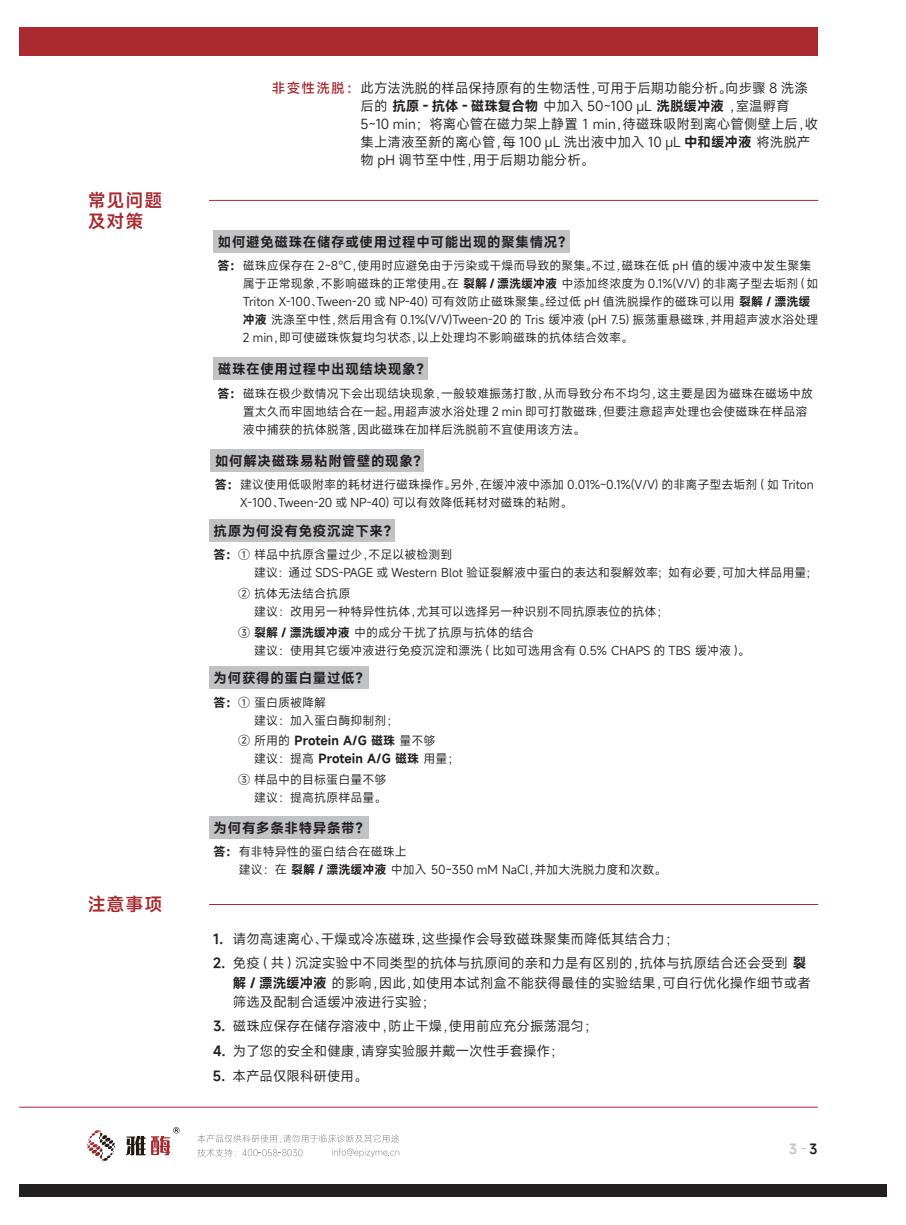
<style>
.page{position:relative;width:906px;height:1225px;background:#fff}
.page>*{position:absolute;margin:0;border:0;box-sizing:border-box;transform-origin:0 0}
.t1{font:600 18px/21.6px "Mi Sans";letter-spacing:.05em;color:#a8292e}
.t2{font:13.5px/18px "Mi Sans";color:#231f20}
.t3{font:600 13.5px "Mi Sans";letter-spacing:.05em;color:#231f20}
.t4{font:600 13.5px/24.3px "Mi Sans";color:#231f20}
.t5{font:600 13.5px "Mi Sans";color:#c2c3c6}
.t6{font:12px/18px "Mi Sans";color:#231f20}
.t7{font:600 12px/18px "Mi Sans";color:#231f20}
.s1{font-weight:500;color:#a8292e}
.s2{font-weight:600}
.s3{font-weight:400}
.s4{color:#231f20}
</style>
<div class="page">
<div style="left:19px;top:27px;width:798px;height:29px;background:#a8292e"></div>
<hr style="left:19px;top:1106px;width:799px;height:1px;background:#a8292e">
<div style="left:19px;top:1184px;width:867px;height:13px;background:#231f20"></div>
<svg style="left:87px;top:1130px;width:28px;height:31px"></svg>
<svg style="left:126px;top:1127px;width:53px;height:28px"></svg>
<svg style="left:197px;top:1134px;width:202px;height:23px"></svg>
<div style="left:213px;top:230px;width:357px;height:22px;background:#c1c2c4"></div>
<div style="left:213px;top:358px;width:215px;height:22px;background:#c1c2c4"></div>
<div style="left:210px;top:449px;width:214px;height:22px;background:#c1c2c4"></div>
<div style="left:209px;top:816px;width:160px;height:22px;background:#c1c2c4"></div>
<div style="left:209px;top:520px;width:186px;height:22px;background:#c1c2c4"></div>
<div style="left:209px;top:667px;width:160px;height:22px;background:#c1c2c4"></div>
<h1 class="t1" style="left:88px;top:189px;width:76px">常见问题及对策</h1>
<h1 class="t1" style="left:88px;top:893px;width:76px">注意事项</h1>
<p class="t2" style="left:360px;top:78px;width:459px;text-indent:-89px"><span class="s1">非变性洗脱：</span>此方法洗脱的样品保持原有的生物活性，可用于后期功能分析。向步骤 8 洗涤后的 <span class="s2">抗原 - 抗体 - 磁珠复合物</span> 中加入 50~100 µL <span class="s2">洗脱缓冲液</span> ，室温孵育5~10 min；将离心管在磁力架上静置 1 min，待磁珠吸附到离心管侧壁上后，收集上清液至新的离心管，每 100 µL 洗出液中加入 10 µL <span class="s2">中和缓冲液</span> 将洗脱产物 pH 调节至中性，用于后期功能分析。</p>
<p class="t3" style="left:218px;top:232px;width:349px">如何避免磁珠在储存或使用过程中可能出现的聚集情况?</p>
<p class="t6" style="left:243px;top:256px;width:577px;text-indent:-25px"><span class="s2">答：</span>磁珠应保存在 2~8℃，使用时应避免由于污染或干燥而导致的聚集。不过，磁珠在低 pH 值的缓冲液中发生聚集属于正常现象，不影响磁珠的正常使用。在 <span class="s2">裂解 / 漂洗缓冲液</span> 中添加终浓度为 0.1%(V/V) 的非离子型去垢剂 ( 如Triton X-100、Tween-20 或 NP-40) 可有效防止磁珠聚集。经过低 pH 值洗脱操作的磁珠可以用 <span class="s2">裂解 / 漂洗缓冲液</span> 洗涤至中性，然后用含有 0.1%(V/V)Tween-20 的 Tris 缓冲液 (pH 7.5) 振荡重悬磁珠，并用超声波水浴处理2 min，即可使磁珠恢复均匀状态，以上处理均不影响磁珠的抗体结合效率。</p>
<p class="t3" style="left:218px;top:360px;width:207px">磁珠在使用过程中出现结块现象?</p>
<p class="t6" style="left:243px;top:384px;width:571px;text-indent:-25px"><span class="s2">答：</span>磁珠在极少数情况下会出现结块现象，一般较难振荡打散，从而导致分布不均匀，这主要是因为磁珠在磁场中放置太久而牢固地结合在一起。用超声波水浴处理 2 min 即可打散磁珠，但要注意超声处理也会使磁珠在样品溶液中捕获的抗体脱落，因此磁珠在加样后洗脱前不宜使用该方法。</p>
<p class="t3" style="left:215px;top:451px;width:207px">如何解决磁珠易粘附管壁的现象?</p>
<p class="t6" style="left:240px;top:475px;width:575px;text-indent:-25px"><span class="s2">答：</span>建议使用低吸附率的耗材进行磁珠操作。另外，在缓冲液中添加 0.01%~0.1%(V/V) 的非离子型去垢剂 ( 如 Triton<br>X-100、Tween-20 或 NP-40) 可以有效降低耗材对磁珠的粘附。</p>
<p class="t3" style="left:214px;top:522px;width:179px">抗原为何没有免疫沉淀下来?</p>
<p class="t6" style="left:254px;top:546px;width:564px;text-indent:-41px"><span class="s2">答：</span>① 样品中抗原含量过少，不足以被检测到<br>建议：通过 SDS-PAGE 或 Western Blot 验证裂解液中蛋白的表达和裂解效率；如有必要，可加大样品用量；</p>
<p class="t6" style="left:254px;top:584px;width:416px;text-indent:-16px">② 抗体无法结合抗原<br>建议：改用另一种特异性抗体，尤其可以选择另一种识别不同抗原表位的抗体；</p>
<p class="t6" style="left:254px;top:623px;width:497px;text-indent:-16px">③ <span class="s2">裂解 / 漂洗缓冲液</span> 中的成分干扰了抗原与抗体的结合<br>建议：使用其它缓冲液进行免疫沉淀和漂洗 ( 比如可选用含有 0.5% CHAPS 的 TBS 缓冲液 )。</p>
<p class="t3" style="left:214px;top:669px;width:151px">为何获得的蛋白量过低?</p>
<p class="t6" style="left:254px;top:693px;width:146px;text-indent:-41px"><span class="s2">答：</span>① 蛋白质被降解<br>建议：加入蛋白酶抑制剂；</p>
<p class="t7" style="left:254px;top:731px;width:207px;text-indent:-16px"><span class="s3">② 所用的</span> Protein A/G 磁珠 <span class="s3">量不够<br>建议：提高</span> Protein A/G 磁珠 <span class="s3">用量；</span></p>
<p class="t6" style="left:238px;top:770px;width:149px;text-align:right">③ 样品中的目标蛋白量不够建议：提高抗原样品量。</p>
<p class="t3" style="left:214px;top:818px;width:151px">为何有多条非特异条带?</p>
<p class="t6" style="left:239px;top:842px;width:429px;text-indent:-25px"><span class="s2">答：</span>有非特异性的蛋白结合在磁珠上<br>建议：在 <span class="s2">裂解 / 漂洗缓冲液</span> 中加入 50~350 mM NaCl，并加大洗脱力度和次数。</p>
<p class="t4" style="left:213px;top:926px;width:13px">1.<br>2.</p>
<p class="t2" style="left:233px;top:926px;width:575px;line-height:24.3px">请勿高速离心、干燥或冷冻磁珠，这些操作会导致磁珠聚集而降低其结合力；<br>免疫 ( 共 ) 沉淀实验中不同类型的抗体与抗原间的亲和力是有区别的，抗体与抗原结合还会受到 <span class="s2">裂</span></p>
<p class="t2" style="left:233px;top:972px;width:579px;line-height:19.5px"><span class="s2">解 / 漂洗缓冲液</span> 的影响，因此，如使用本试剂盒不能获得最佳的实验结果，可自行优化操作细节或者筛选及配制合适缓冲液进行实验；</p>
<p class="t4" style="left:213px;top:1014px;width:14px">3.<br>4.</p>
<p class="t2" style="left:233px;top:1014px;width:366px;line-height:24.3px">磁珠应保存在储存溶液中，防止干燥，使用前应充分振荡混匀；为了您的安全和健康，请穿实验服并戴一次性手套操作；</p>
<p class="t2" style="left:213px;top:1067px;width:156px"><span class="s2">5.</span> 本产品仅限科研使用。</p>
<p class="t5" style="left:789px;top:1139px;width:30px">3 <span class="s4">3</span></p>
</div>
